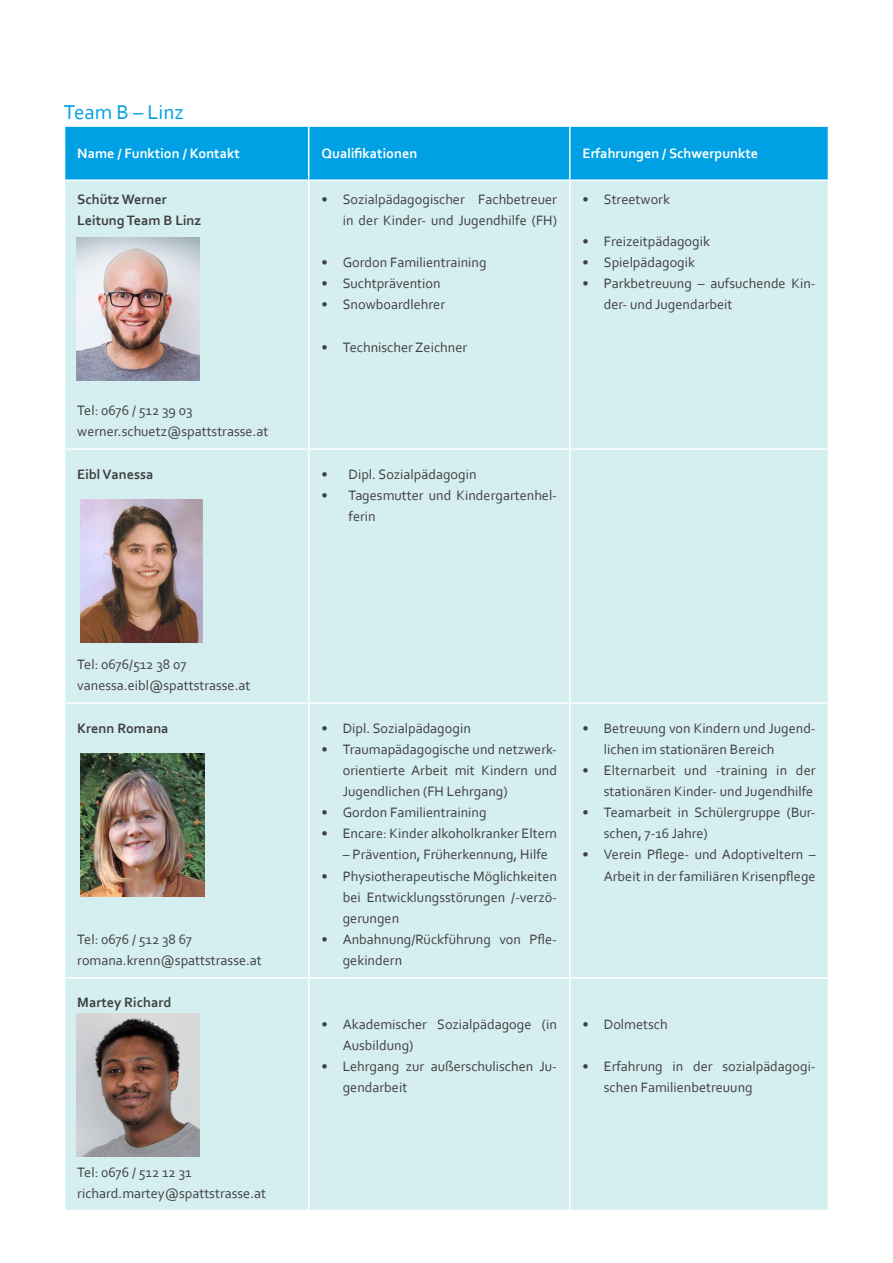
<style>
.page{position:relative;width:893px;height:1263px;background:#fff}
.page>*{position:absolute;margin:0;border:0;box-sizing:border-box;transform-origin:0 0}
.Zwischentitel{font:21px "Corbel";color:#00a1e4}
.Fliesstext{font:14.25px/21.1px "Corbel";color:#414042}
.Fliesstext-2{font:700 14.25px "Corbel";color:#414042}
.t1{font:700 14.25px "Corbel";color:#fff}
</style>
<div class="page">
<div style="left:65px;top:127px;width:763px;height:52px;background:#00a1e4"></div>
<div style="left:65px;top:181px;width:763px;height:1029px;background:#d5eef0"></div>
<hr style="left:308px;top:127px;width:1px;height:52px;background:#fff">
<hr style="left:569px;top:127px;width:2px;height:52px;background:#fff">
<hr style="left:308px;top:181px;width:1px;height:267px;background:#fff">
<hr style="left:569px;top:181px;width:2px;height:267px;background:#fff">
<hr style="left:64px;top:448px;width:245px;height:2px;background:#fff">
<hr style="left:309px;top:448px;width:261px;height:2px;background:#fff">
<hr style="left:308px;top:450px;width:1px;height:252px;background:#fff">
<hr style="left:570px;top:448px;width:259px;height:2px;background:#fff">
<hr style="left:569px;top:450px;width:2px;height:252px;background:#fff">
<hr style="left:64px;top:702px;width:245px;height:2px;background:#fff">
<hr style="left:309px;top:702px;width:261px;height:2px;background:#fff">
<hr style="left:308px;top:704px;width:1px;height:273px;background:#fff">
<hr style="left:570px;top:702px;width:259px;height:2px;background:#fff">
<hr style="left:569px;top:704px;width:2px;height:273px;background:#fff">
<hr style="left:64px;top:977px;width:245px;height:2px;background:#fff">
<hr style="left:309px;top:977px;width:261px;height:2px;background:#fff">
<hr style="left:308px;top:979px;width:1px;height:231px;background:#fff">
<hr style="left:570px;top:977px;width:259px;height:2px;background:#fff">
<hr style="left:569px;top:979px;width:2px;height:231px;background:#fff">
<img style="left:81px;top:754px;width:123px;height:143px">
<img style="left:77px;top:1014px;width:123px;height:143px">
<img style="left:77px;top:238px;width:123px;height:143px">
<img style="left:81px;top:500px;width:121px;height:143px">
<p class="Zwischentitel" style="left:64px;top:99px;width:121px">Team B – Linz</p>
<p class="t1" style="left:77px;top:145px;width:164px">Name / Funktion / Kontakt</p>
<p class="t1" style="left:321px;top:145px;width:97px">Qualifikationen</p>
<p class="t1" style="left:583px;top:145px;width:177px">Erfahrungen / Schwerpunkte</p>
<p class="Fliesstext-2" style="left:77px;top:190px;width:91px">Schütz Werner</p>
<p class="Fliesstext-2" style="left:77px;top:211px;width:125px">Leitung Team B Linz</p>
<p class="Fliesstext" style="left:321px;top:188px;width:237px;text-align:right">• Sozialpädagogischer Fachbetreuer in der Kinder- und Jugendhilfe (FH)</p>
<p class="Fliesstext" style="left:321px;top:251px;width:167px">• Gordon Familientraining</p>
<p class="Fliesstext" style="left:321px;top:273px;width:121px">• Suchtprävention</p>
<p class="Fliesstext" style="left:321px;top:294px;width:125px">• Snowboardlehrer</p>
<p class="Fliesstext" style="left:321px;top:336px;width:147px">• Technischer Zeichner</p>
<p class="Fliesstext" style="left:583px;top:188px;width:89px">• Streetwork</p>
<p class="Fliesstext" style="left:583px;top:230px;width:129px">• Freizeitpädagogik</p>
<p class="Fliesstext" style="left:583px;top:251px;width:114px">• Spielpädagogik</p>
<p class="Fliesstext" style="left:604px;top:273px;width:213px;text-indent:-21px">• Parkbetreuung – aufsuchende Kin&shy;der- und Jugendarbeit</p>
<p class="Fliesstext" style="left:77px;top:400px;width:117px">Tel: 0676 / 512 39 03</p>
<p class="Fliesstext" style="left:77px;top:421px;width:193px">werner.schuetz@spattstrasse.at</p>
<p class="Fliesstext-2" style="left:77px;top:465px;width:78px">Eibl Vanessa</p>
<p class="Fliesstext" style="left:321px;top:463px;width:157px">• Dipl. Sozialpädagogin</p>
<p class="Fliesstext" style="left:348px;top:484px;width:210px;text-indent:-27px">• Tagesmutter und Kindergartenhel&shy;ferin</p>
<p class="Fliesstext" style="left:77px;top:653px;width:111px">Tel: 0676/512 38 07</p>
<p class="Fliesstext" style="left:77px;top:674px;width:175px">vanessa.eibl@spattstrasse.at</p>
<p class="Fliesstext-2" style="left:77px;top:719px;width:93px">Krenn Romana</p>
<p class="Fliesstext" style="left:77px;top:928px;width:116px">Tel: 0676 / 512 38 67</p>
<p class="Fliesstext" style="left:77px;top:949px;width:186px">romana.krenn@spattstrasse.at</p>
<p class="Fliesstext-2" style="left:77px;top:994px;width:96px">Martey Richard</p>
<p class="Fliesstext" style="left:77px;top:1161px;width:116px">Tel: 0676 / 512 12 31</p>
<p class="Fliesstext" style="left:77px;top:1182px;width:190px">richard.martey@spattstrasse.at</p>
<p class="Fliesstext" style="left:321px;top:717px;width:151px">• Dipl. Sozialpädagogin</p>
<p class="Fliesstext" style="left:343px;top:738px;width:216px;text-align:justify;text-indent:-21px">• Traumapädagogische und netzwerk&shy;orientierte Arbeit mit Kindern und Jugendlichen (FH Lehrgang)</p>
<p class="Fliesstext" style="left:321px;top:801px;width:167px">• Gordon Familientraining</p>
<p class="Fliesstext" style="left:321px;top:823px;width:237px">• Encare: Kinder alkoholkranker Eltern</p>
<p class="Fliesstext" style="left:343px;top:844px;width:207px">– Prävention, Früherkennung, Hilfe</p>
<p class="Fliesstext" style="left:343px;top:865px;width:216px;text-align:justify;text-indent:-21px">• Physiotherapeutische Möglichkeiten bei Entwicklungsstörungen /-verzö&shy;gerungen</p>
<p class="Fliesstext" style="left:343px;top:928px;width:216px;text-indent:-21px">• Anbahnung/Rückführung von Pfle&shy;gekindern</p>
<p class="Fliesstext" style="left:343px;top:1013px;width:216px;text-indent:-21px">• Akademischer Sozialpädagoge (in<br>Ausbildung)</p>
<p class="Fliesstext" style="left:343px;top:1055px;width:216px;text-indent:-21px">• Lehrgang zur außerschulischen Ju&shy;gendarbeit</p>
<p class="Fliesstext" style="left:604px;top:717px;width:213px;text-indent:-21px">• Betreuung von Kindern und Jugend&shy;lichen im stationären Bereich</p>
<p class="Fliesstext" style="left:583px;top:759px;width:235px;text-align:right">• Elternarbeit und -training in der stationären Kinder- und Jugendhilfe</p>
<p class="Fliesstext" style="left:604px;top:801px;width:213px;text-indent:-21px">• Teamarbeit in Schülergruppe (Bur&shy;schen, 7-16 Jahre)</p>
<p class="Fliesstext" style="left:583px;top:844px;width:235px;text-align:right">• Verein Pflege- und Adoptiveltern –<br>Arbeit in der familiären Krisenpflege</p>
<p class="Fliesstext" style="left:583px;top:1013px;width:87px">• Dolmetsch</p>
<p class="Fliesstext" style="left:604px;top:1055px;width:213px;text-indent:-21px">• Erfahrung in der sozialpädagogi&shy;schen Familienbetreuung</p>
</div>
